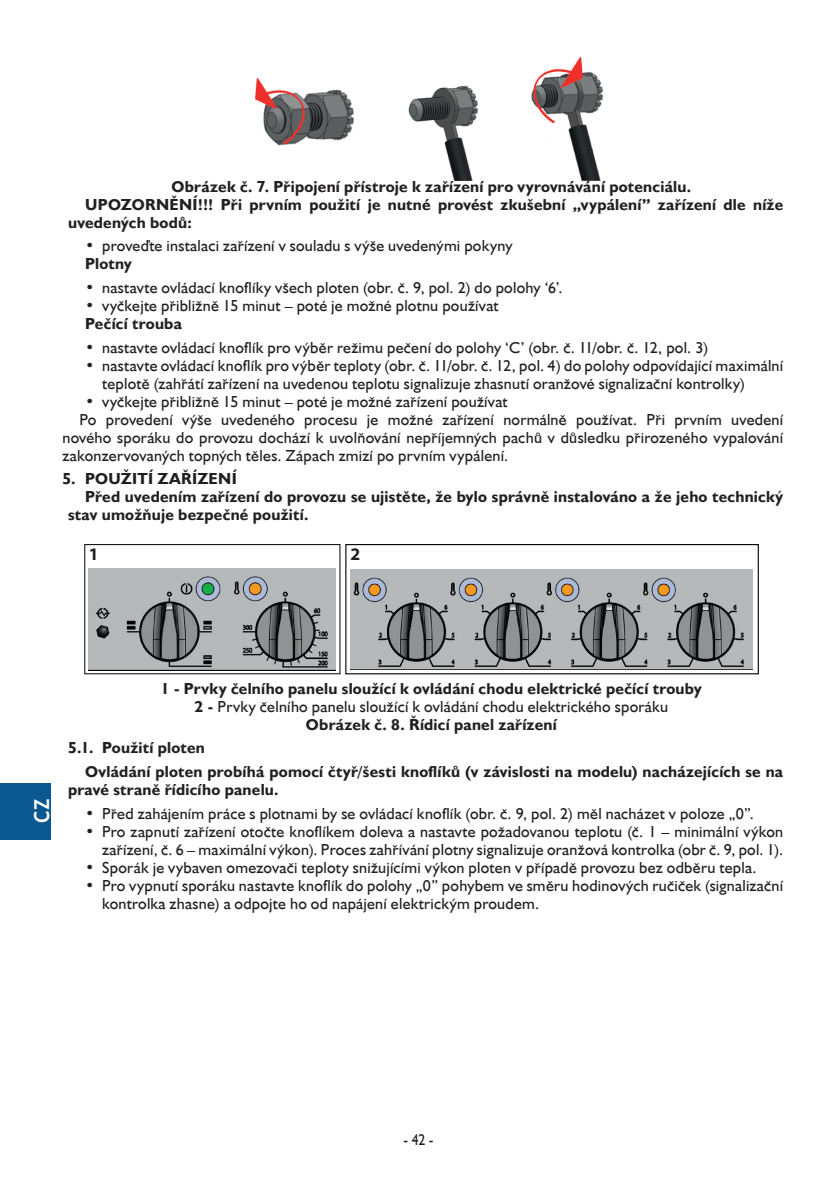
<style>
.page{position:relative;width:840px;height:1191px;background:#fff}
.page>*{position:absolute;margin:0;border:0;box-sizing:border-box;transform-origin:0 0}
.t1{font:700 20.6px "Trebuchet MS";color:#fff}
.t2{font:700 17.6px "Myriad Pro";color:#231f20}
.Tekst_główny_bez_zna{font:16px/18px "Humanst 521 EU";letter-spacing:.015em;color:#231f20}
.Tekst_podstawowy_Bol{font:700 16px/18px "Humanst 521 EU";letter-spacing:.015em;color:#231f20}
.Podpis_rysunku{font:700 16px "Humanst 521 EU";letter-spacing:.015em;color:#231f20}
.Podpis_rysunku-2{font:16px "Humanst 521 EU";letter-spacing:.015em;color:#231f20}
.Tekst_główny_bez_zna-2{font:16px "Humanst 521 EU";letter-spacing:.015em;color:#231f20;scale:.86 1}
.s1{font-weight:700}
</style>
<div class="page">
<div style="left:0;top:782px;width:51px;height:57px;background:#0b5890"></div>
<img style="left:254px;top:57px;width:349px;height:124px">
<img style="left:350px;top:569px;width:402px;height:101px">
<img style="left:89px;top:568px;width:246px;height:102px">
<div style="left:84px;top:544px;width:256px;height:130px;border:1px solid #000001"></div>
<div style="left:345px;top:544px;width:413px;height:130px;border:1px solid #000001"></div>
<p class="Podpis_rysunku" style="left:171px;top:176px;width:520px">Obrázek č. 7. Připojení přístroje k zařízení pro vyrovnávání potenciálu.</p>
<p class="Tekst_podstawowy_Bol" style="left:68px;top:195px;width:716px;text-indent:17px">UPOZORNĚNÍ!!! Při prvním použití je nutné provést zkušební „vypálení” zařízení dle níže uvedených bodů:</p>
<p class="Tekst_główny_bez_zna" style="left:85px;top:237px;width:429px"><span class="s1">•</span> proveďte instalaci zařízení v souladu s výše uvedenými pokyny</p>
<p class="Tekst_podstawowy_Bol" style="left:85px;top:255px;width:48px">Plotny</p>
<p class="Tekst_główny_bez_zna" style="left:85px;top:278px;width:478px"><span class="s1">•</span> nastavte ovládací knoflíky všech ploten (obr. č. 9, pol. 2) do polohy ‘6’.</p>
<p class="Tekst_główny_bez_zna" style="left:85px;top:296px;width:415px"><span class="s1">•</span> vyčkejte přibližně 15 minut – poté je možné plotnu používat</p>
<p class="Tekst_podstawowy_Bol" style="left:85px;top:315px;width:98px">Pečící trouba</p>
<p class="Tekst_główny_bez_zna" style="left:85px;top:338px;width:624px"><span class="s1">•</span> nastavte ovládací knoflík pro výběr režimu pečení do polohy ‘C’ (obr. č. 11/obr. č. 12, pol. 3)</p>
<p class="Tekst_główny_bez_zna" style="left:102px;top:356px;width:682px;text-indent:-17px"><span class="s1">•</span> nastavte ovládací knoflík pro výběr teploty (obr. č. 11/obr. č. 12, pol. 4) do polohy odpovídající maximální teplotě (zahřátí zařízení na uvedenou teplotu signalizuje zhasnutí oranžové signalizační kontrolky)</p>
<p class="Tekst_główny_bez_zna" style="left:85px;top:392px;width:424px"><span class="s1">•</span> vyčkejte přibližně 15 minut – poté je možné zařízení používat</p>
<p class="Tekst_główny_bez_zna" style="left:62px;top:410px;width:721px;text-align:justify;text-indent:17px">Po provedení výše uvedeného procesu je možné zařízení normálně používat. Při prvním uvedení nového sporáku do provozu dochází k uvolňování nepříjemných pachů v důsledku přirozeného vypalování zakonzervovaných topných těles. Zápach zmizí po prvním vypálení.</p>
<p class="Tekst_podstawowy_Bol" style="left:62px;top:470px;width:176px">5. POUŽITÍ ZAŘÍZENÍ</p>
<p class="Tekst_podstawowy_Bol" style="left:68px;top:488px;width:716px;text-indent:17px">Před uvedením zařízení do provozu se ujistěte, že bylo správně instalováno a že jeho technický stav umožňuje bezpečné použití.</p>
<p class="t2" style="left:89px;top:542px;width:11px">1</p>
<p class="t2" style="left:350px;top:542px;width:11px">2</p>
<p class="t1" style="left:29px;top:823px;width:26px;rotate:-90deg">CZ</p>
<p class="Podpis_rysunku" style="left:161px;top:678px;width:542px">1 - Prvky čelního panelu sloužící k ovládání chodu elektrické pečící trouby</p>
<p class="Podpis_rysunku-2" style="left:194px;top:696px;width:474px"><span class="s1">2 -</span> Prvky čelního panelu sloužící k ovládání chodu elektrického sporáku</p>
<p class="Podpis_rysunku" style="left:306px;top:714px;width:252px">Obrázek č. 8. Řídicí panel zařízení</p>
<p class="Tekst_podstawowy_Bol" style="left:68px;top:739px;width:138px">5.1. Použití ploten</p>
<p class="Tekst_podstawowy_Bol" style="left:68px;top:762px;width:716px;text-indent:17px">Ovládání ploten probíhá pomocí čtyř/šesti knoflíků (v závislosti na modelu) nacházejících se na pravé straně řídicího panelu.</p>
<p class="Tekst_główny_bez_zna" style="left:85px;top:804px;width:670px"><span class="s1">•</span> Před zahájením práce s plotnami by se ovládací knoflík (obr. č. 9, pol. 2) měl nacházet v poloze „0”.</p>
<p class="Tekst_główny_bez_zna" style="left:85px;top:822px;width:699px;text-align:right"><span class="s1">•</span> Pro zapnutí zařízení otočte knoflíkem doleva a nastavte požadovanou teplotu (č. 1 – minimální výkon zařízení, č. 6 – maximální výkon). Proces zahřívání plotny signalizuje oranžová kontrolka (obr č. 9, pol. 1).</p>
<p class="Tekst_główny_bez_zna" style="left:85px;top:858px;width:672px"><span class="s1">•</span> Sporák je vybaven omezovači teploty snižujícími výkon ploten v případě provozu bez odběru tepla.</p>
<p class="Tekst_główny_bez_zna" style="left:102px;top:876px;width:682px;text-indent:-17px"><span class="s1">•</span> Pro vypnutí sporáku nastavte knoflík do polohy „0” pohybem ve směru hodinových ručiček (signalizační kontrolka zhasne) a odpojte ho od napájení elektrickým proudem.</p>
<p class="t2" style="left:350px;top:693px;width:11px">2</p>
<p class="Tekst_główny_bez_zna-2" style="left:403px;top:1129px;width:36px">- 42 -</p>
</div>
